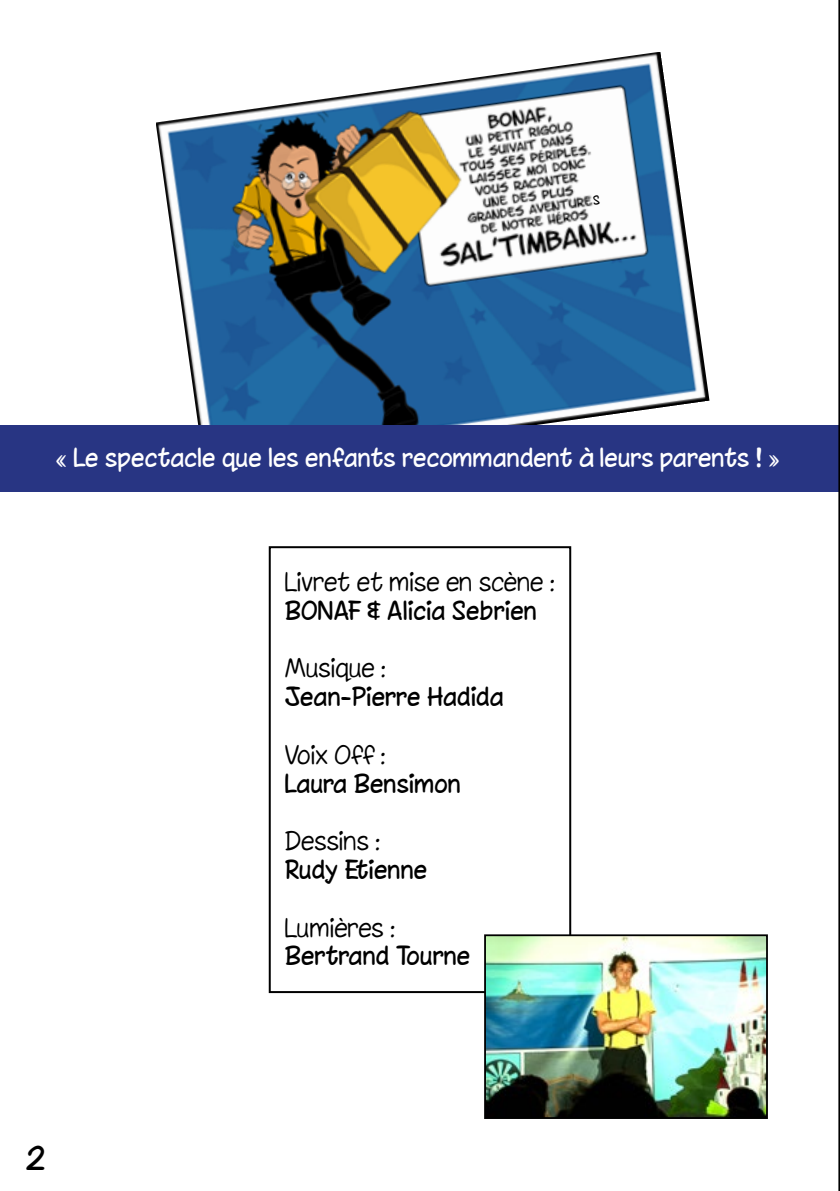
<style>
.page{position:relative;width:840px;height:1191px;background:#fff}
.page>*{position:absolute;margin:0;border:0;box-sizing:border-box;transform-origin:0 0}
.t1{font:30px "Chinacat";color:#000}
.t2{font:24px "Chinacat";color:#000}
.t3{font:100 24px "Chinacat";color:#000}
.t4{font:24px "Chinacat";color:#fff}
</style>
<div class="page">
<img style="left:156px;top:52px;width:553px;height:373px">
<div style="left:0;top:425px;width:837px;height:66px;background:#283583"></div>
<svg style="left:268px;top:546px;width:304px;height:448px"></svg>
<img style="left:483px;top:933px;width:285px;height:186px">
<hr style="left:837px;top:0;width:2px;height:1191px;background:#000">
<svg style="left:592px;top:195px;width:7px;height:10px"></svg>
<p class="t4" style="left:56px;top:443px;width:724px">« Le spectacle que les enfants recommandent à leurs parents ! »</p>
<p class="t3" style="left:285px;top:567px;width:271px">Livret et mise en scène :</p>
<p class="t2" style="left:285px;top:595px;width:253px">BONAF &amp; Alicia Sebrien</p>
<p class="t3" style="left:285px;top:653px;width:103px">Musique :</p>
<p class="t2" style="left:285px;top:682px;width:220px">Jean-Pierre Hadida</p>
<p class="t3" style="left:285px;top:739px;width:102px">Voix Off :</p>
<p class="t2" style="left:285px;top:768px;width:178px">Laura Bensimon</p>
<p class="t3" style="left:285px;top:826px;width:97px">Dessins :</p>
<p class="t2" style="left:285px;top:855px;width:144px">Rudy Etienne</p>
<p class="t3" style="left:285px;top:912px;width:112px">Lumières :</p>
<p class="t2" style="left:285px;top:941px;width:187px">Bertrand Tourne</p>
<p class="t1" style="left:26px;top:1139px;width:21px">2</p>
</div>
